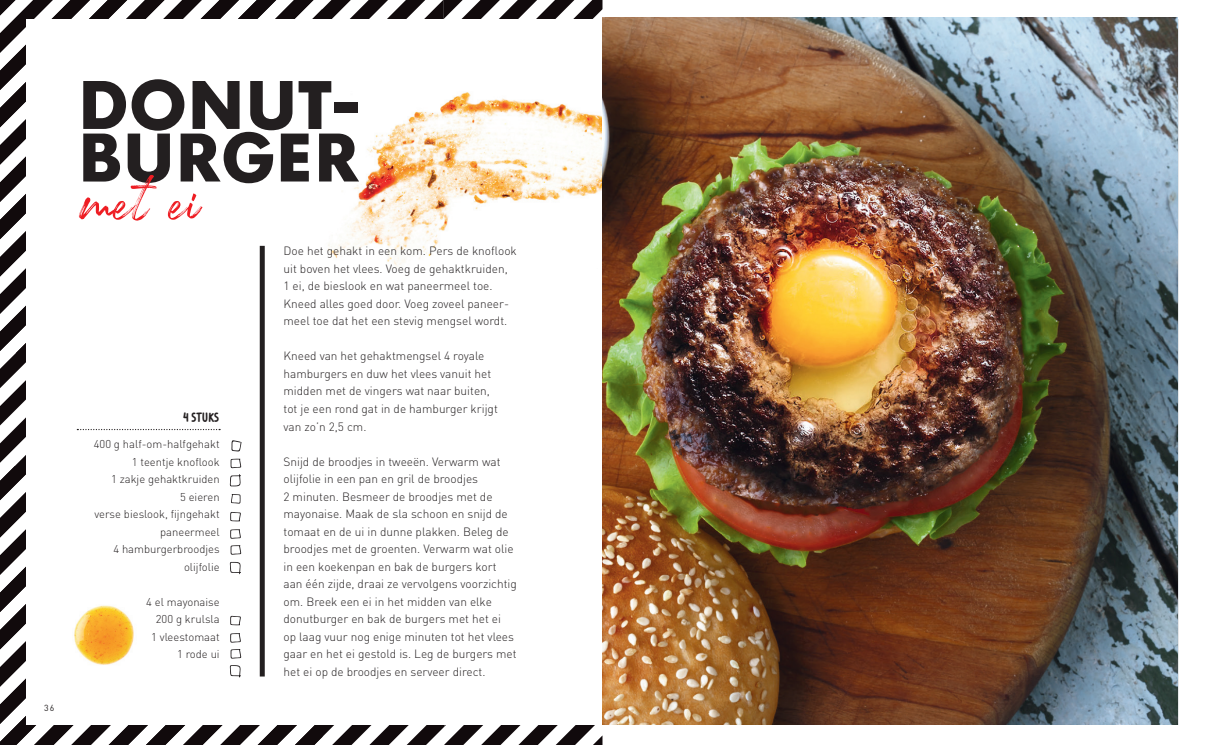
<style>
.page{position:relative;width:1205px;height:745px;background:#fff}
.page>*{position:absolute;margin:0;border:0;box-sizing:border-box;transform-origin:0 0}
.KOP_Links{font:700 62.5px/52.5px "Futura HEMA Pro";color:#231f20}
.Subkop_Links{font:62.5px "Rockness";color:#ee1d23}
.t1{font:700 13.75px "Ventura Edding";color:#231f20}
.Tekst_bereiding{font:300 11.88px/17.5px "DIN";color:#231f20}
.Tekst_ingredienten_R{font:300 11.25px "DIN";color:#231f20}
.t2{font:8.75px "DIN";color:#231f20}
</style>
<div class="page">
<img style="left:602px;top:18px;width:576px;height:705px">
<svg style="left:0;top:0;width:602px;height:744px"></svg>
<div style="left:260px;top:246px;width:5px;height:430px;background:#231f20"></div>
<p class="t2" style="left:44px;top:702px;width:12px">36</p>
<p class="KOP_Links" style="left:78px;top:78px;width:283px">DONUT-<br>BURGER</p>
<p class="Subkop_Links" style="left:83px;top:160px;width:119px">met ei</p>
<p class="t1" style="left:183px;top:408px;width:37px">4 STUKS</p>
<p class="Tekst_ingredienten_R" style="left:94px;top:437px;width:127px">400 g half-om-halfgehakt</p>
<p class="Tekst_ingredienten_R" style="left:132px;top:454px;width:89px">1 teentje knoflook</p>
<p class="Tekst_ingredienten_R" style="left:111px;top:472px;width:110px">1 zakje gehaktkruiden</p>
<p class="Tekst_ingredienten_R" style="left:180px;top:489px;width:41px">5 eieren</p>
<p class="Tekst_ingredienten_R" style="left:95px;top:507px;width:127px">verse bieslook, fijngehakt</p>
<p class="Tekst_ingredienten_R" style="left:160px;top:524px;width:61px">paneermeel</p>
<p class="Tekst_ingredienten_R" style="left:113px;top:542px;width:108px">4 hamburgerbroodjes</p>
<p class="Tekst_ingredienten_R" style="left:184px;top:559px;width:37px">olijfolie</p>
<p class="Tekst_ingredienten_R" style="left:146px;top:594px;width:75px">4 el mayonaise</p>
<p class="Tekst_ingredienten_R" style="left:156px;top:612px;width:65px">200 g krulsla</p>
<p class="Tekst_ingredienten_R" style="left:151px;top:629px;width:70px">1 vleestomaat</p>
<p class="Tekst_ingredienten_R" style="left:177px;top:647px;width:44px">1 rode ui</p>
<p class="Tekst_bereiding" style="left:283px;top:242px;width:235px">Doe het gehakt in een kom. Pers de knoflook uit boven het vlees. Voeg de gehaktkruiden, 1 ei, de bieslook en wat paneermeel toe.<br>Kneed alles goed door. Voeg zoveel paneer&shy;meel toe dat het een stevig mengsel wordt.</p>
<p class="Tekst_bereiding" style="left:283px;top:347px;width:216px">Kneed van het gehaktmengsel 4 royale hamburgers en duw het vlees vanuit het midden met de vingers wat naar buiten, tot je een rond gat in de hamburger krijgt van zo’n 2,5 cm.</p>
<p class="Tekst_bereiding" style="left:283px;top:452px;width:235px">Snijd de broodjes in tweeën. Verwarm wat olijfolie in een pan en gril de broodjes<br>2 minuten. Besmeer de broodjes met de mayonaise. Maak de sla schoon en snijd de tomaat en de ui in dunne plakken. Beleg de broodjes met de groenten. Verwarm wat olie in een koekenpan en bak de burgers kort aan één zijde, draai ze vervolgens voorzichtig om. Breek een ei in het midden van elke donutburger en bak de burgers met het ei<br>op laag vuur nog enige minuten tot het vlees gaar en het ei gestold is. Leg de burgers met het ei op de broodjes en serveer direct.</p>
</div>
